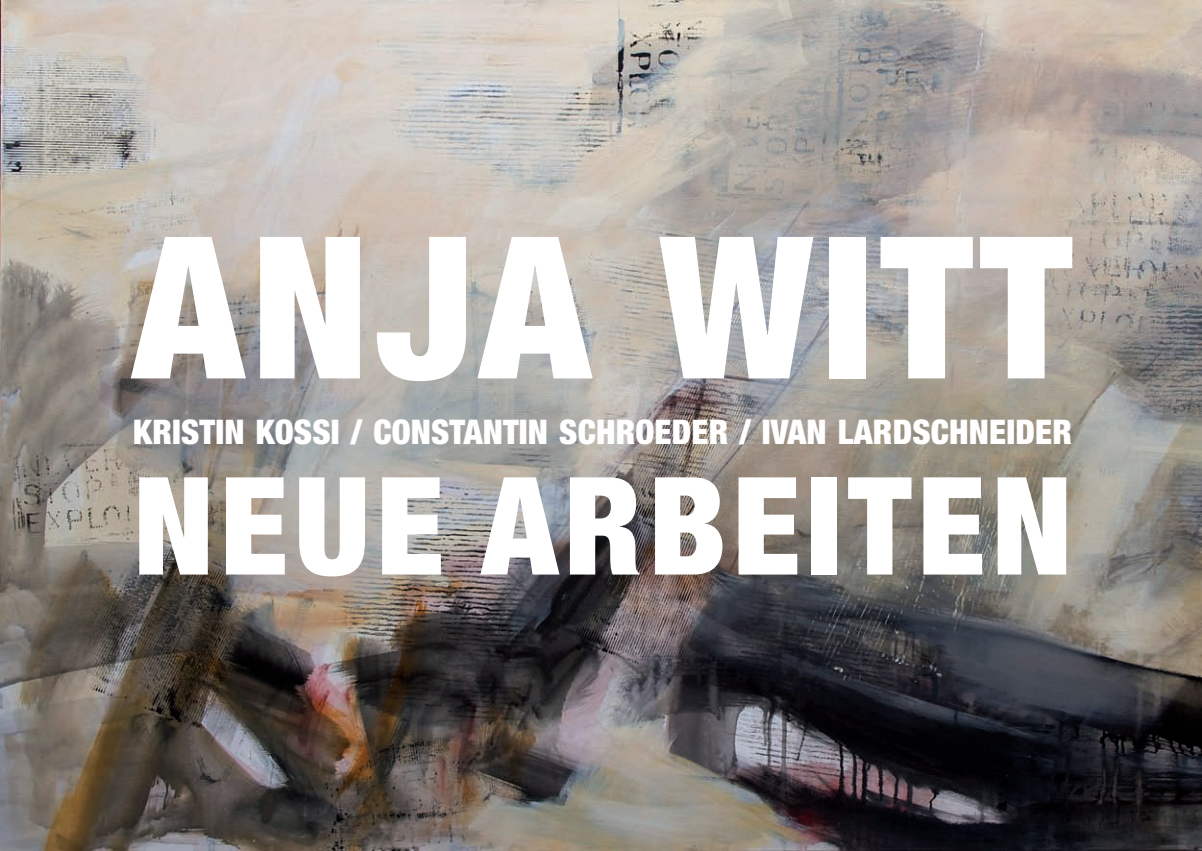
<style>
.page{position:relative;width:1202px;height:851px;background:#fff}
.page>*{position:absolute;margin:0;border:0;box-sizing:border-box;transform-origin:0 0}
.t1{font:900 condensed 198px "Helvetica Neue";letter-spacing:.04em;color:#fff}
.t2{font:900 condensed 136px "Helvetica Neue";letter-spacing:.045em;color:#fff}
.t3{font:900 condensed 34px "Helvetica Neue";letter-spacing:.005em;color:#fff}
</style>
<div class="page">
<img style="left:0;top:0;width:1202px;height:850px">
<h1 class="t1" style="left:133px;top:237px;width:940px">ANJA WITT</h1>
<p class="t3" style="left:133px;top:420px;width:940px">KRISTIN KOSSI / CONSTANTIN SCHROEDER / IVAN LARDSCHNEIDER</p>
<h2 class="t2" style="left:133px;top:477px;width:940px">NEUE ARBEITEN</h2>
</div>
